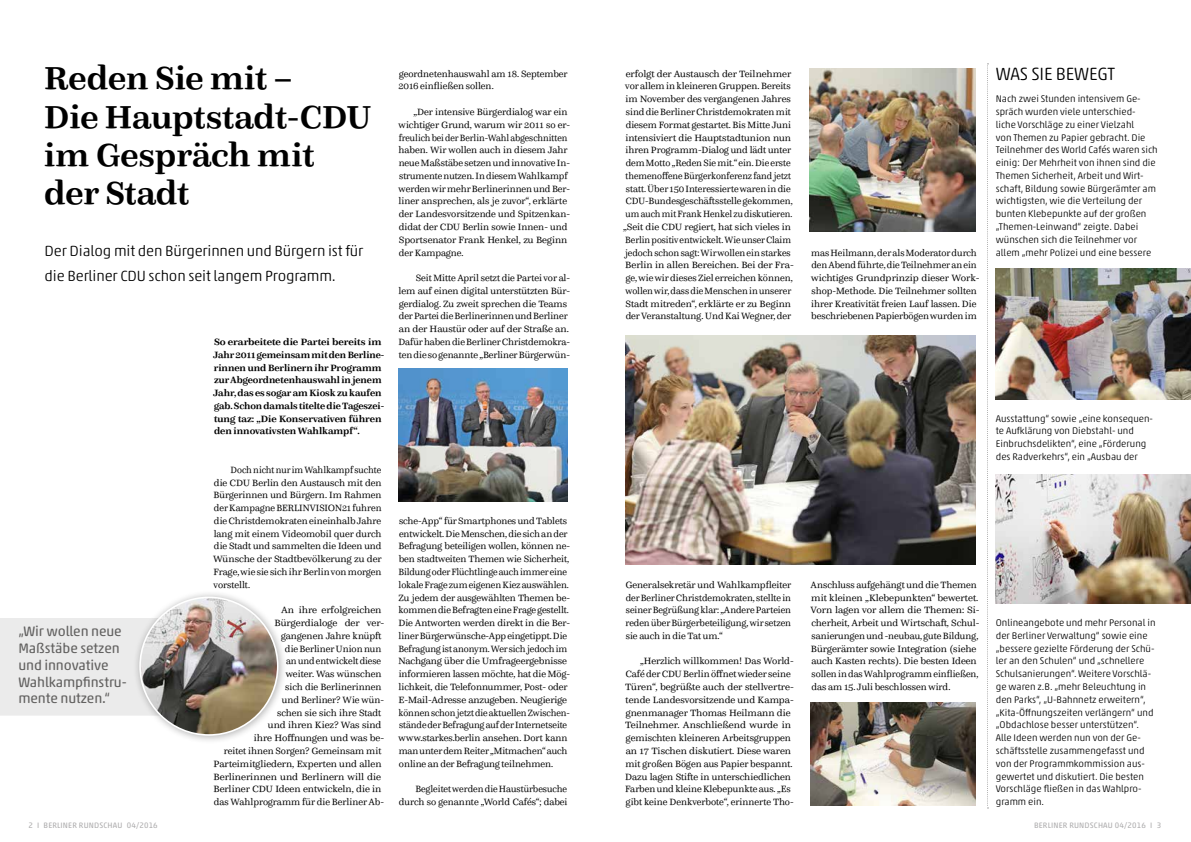
<style>
.page{position:relative;width:1191px;height:842px;background:#fff}
.page>*{position:absolute;margin:0;border:0;box-sizing:border-box;transform-origin:0 0}
.t1{font:500 34px/38.3px "Quixo Pro";color:#000}
.t2{font:300 18px "Akko Rounded Pro";letter-spacing:-.01em;color:#000}
.t3{font:300 15px/25.6px "Akko Rounded Pro";letter-spacing:-.01em;color:#000}
.t4{font:14px/16.8px "Akko Rounded Pro";letter-spacing:-.01em;color:#626160}
.t5{font:300 9.8px/12.8px "Quixo Pro";letter-spacing:-.005em;color:#000}
.t6{font:300 9.8px/12.8px "Akko Rounded Pro";color:#000}
.t7{font:300 9.8px/12.8px "Quixo Pro";letter-spacing:-.005em;color:#000;scale:1.04 1}
.t8{font:300 9.8px/12.8px "Quixo Pro";letter-spacing:-.005em;color:#000;text-align:justify;scale:.95 1}
.t9{font:500 9.8px/12.8px "Quixo Pro";letter-spacing:-.005em;color:#000;scale:1.04 1}
.t10{font:300 9.8px "Quixo Pro";letter-spacing:-.005em;color:#000;scale:1.05 1}
.t11{font:8px "Akko Rounded Pro";letter-spacing:.02em;color:#aeadae}
</style>
<div class="page">
<svg style="left:987px;top:63px;width:1px;height:745px"></svg>
<div style="left:0;top:618px;width:133px;height:98px;background:#ebebeb"></div>
<div style="left:133px;top:590px;width:154px;height:154px;background:#000;opacity:.3"></div>
<img style="left:140px;top:597px;width:138px;height:138px;border-radius:69px">
<img style="left:625px;top:335px;width:351px;height:230px">
<img style="left:399px;top:369px;width:168px;height:133px">
<img style="left:809px;top:69px;width:167px;height:162px">
<img style="left:995px;top:268px;width:196px;height:131px">
<img style="left:995px;top:474px;width:196px;height:129px">
<img style="left:810px;top:703px;width:166px;height:102px">
<h1 class="t1" style="left:44px;top:58px;width:329px">Reden Sie mit –<br>Die Hauptstadt-CDU im Gespräch mit der Stadt</h1>
<h3 class="t3" style="left:45px;top:237px;width:320px">Der Dialog mit den Bürgerinnen und Bürgern ist für die Berliner CDU schon seit langem Programm.</h3>
<h3 class="t4" style="left:18px;top:623px;width:110px">„Wir wollen neue<br>Maßstäbe setzen und innovative<br>Wahlkampfinstru&shy;mente nutzen.“</h3>
<p class="t9" style="left:213px;top:335px;width:166px">So erarbeitete die Partei bereits im Jahr 2011 gemeinsam mit den Berline&shy;rinnen und Berlinern ihr Programm zur Abgeordnetenhauswahl in jenem Jahr, das es sogar am Kiosk zu kaufen gab. Schon damals titelte die Tageszei&shy;tung taz: „Die Konservativen führen den innovativsten Wahlkampf“.</p>
<p class="t8" style="left:213px;top:463px;width:179px;text-indent:17px">Doch nicht nur im Wahlkampf suchte die CDU Berlin den Austausch mit den Bürgerinnen und Bürgern. Im Rahmen der Kampagne BERLINVISION21 fuhren die Christdemokraten eineinhalb Jahre lang mit einem Videomobil quer durch die Stadt und sammelten die Ideen und Wünsche der Stadtbevölkerung zu der Frage, wie sie sich ihr Berlin von morgen vorstellt.</p>
<p class="t10" style="left:281px;top:604px;width:97px">An ihre erfolgreichen</p>
<p class="t10" style="left:274px;top:616px;width:106px">Bürgerdialoge der ver-</p>
<p class="t5" style="left:281px;top:629px;width:102px">gangenen Jahre knüpft</p>
<p class="t5" style="left:285px;top:642px;width:98px">die Berliner Union nun</p>
<p class="t5" style="left:286px;top:655px;width:97px">an und entwickelt diese</p>
<p class="t5" style="left:286px;top:667px;width:97px">weiter. Was wünschen</p>
<p class="t5" style="left:285px;top:680px;width:98px">sich die Berlinerinnen</p>
<p class="t5" style="left:282px;top:693px;width:104px">und Berliner? Wie wün-</p>
<p class="t5" style="left:277px;top:706px;width:106px">schen sie sich ihre Stadt</p>
<p class="t5" style="left:268px;top:718px;width:115px">und ihren Kiez? Was sind</p>
<p class="t7" style="left:254px;top:731px;width:127px">ihre Hoffnungen und was be-</p>
<p class="t5" style="left:224px;top:744px;width:159px">reitet ihnen Sorgen? Gemeinsam mit</p>
<p class="t5" style="left:213px;top:757px;width:170px">Parteimitgliedern, Experten und allen</p>
<p class="t10" style="left:213px;top:770px;width:161px">Berlinerinnen und Berlinern will die</p>
<p class="t7" style="left:213px;top:782px;width:163px">Berliner CDU Ideen entwickeln, die in</p>
<p class="t5" style="left:214px;top:795px;width:172px">das Wahlprogramm für die Berliner Ab-</p>
<p class="t5" style="left:398px;top:67px;width:171px">geordnetenhauswahl am 18. September<br>2016 einfließen sollen.</p>
<p class="t5" style="left:398px;top:105px;width:173px;text-indent:15px">„Der intensive Bürgerdialog war ein wichtiger Grund, warum wir 2011 so er&shy;freulich bei der Berlin-Wahl abgeschnitten haben. Wir wollen auch in diesem Jahr neue Maßstäbe setzen und innovative In&shy;strumente nutzen. In diesem Wahlkampf werden wir mehr Berlinerinnen und Ber&shy;liner ansprechen, als je zuvor“, erklärte der Landesvorsitzende und Spitzenkan&shy;didat der CDU Berlin sowie Innen- und Sportsenator Frank Henkel, zu Beginn der Kampagne.</p>
<p class="t5" style="left:398px;top:271px;width:173px;text-indent:17px">Seit Mitte April setzt die Partei vor al&shy;lem auf einen digital unterstützten Bür&shy;gerdialog. Zu zweit sprechen die Teams der Partei die Berlinerinnen und Berliner an der Haustür oder auf der Straße an.<br>Dafür haben die Berliner Christdemokra&shy;ten die so genannte „Berliner Bürgerwün-</p>
<p class="t5" style="left:398px;top:514px;width:173px">sche-App“ für Smartphones und Tablets entwickelt. Die Menschen, die sich an der Befragung beteiligen wollen, können ne&shy;ben stadtweiten Themen wie Sicherheit, Bildung oder Flüchtlinge auch immer eine lokale Frage zum eigenen Kiez auswählen.<br>Zu jedem der ausgewählten Themen be&shy;kommen die Befragten eine Frage gestellt.<br>Die Antworten werden direkt in die Ber&shy;liner Bürgerwünsche-App eingetippt. Die Befragung ist anonym. Wer sich jedoch im Nachgang über die Umfrageergebnisse informieren lassen möchte, hat die Mög&shy;lichkeit, die Telefonnummer, Post- oder E-Mail-Adresse anzugeben. Neugierige können schon jetzt die aktuellen Zwischen&shy;stände der Befragung auf der Internetseite www.starkes.berlin ansehen. Dort kann man unter dem Reiter „Mitmachen“ auch online an der Befragung teilnehmen.</p>
<p class="t5" style="left:399px;top:782px;width:170px;text-align:right">Begleitet werden die Haustürbesuche durch so genannte „World Cafés“; dabei</p>
<p class="t7" style="left:623px;top:67px;width:166px">erfolgt der Austausch der Teilnehmer vor allem in kleineren Gruppen. Bereits im November des vergangenen Jahres sind die Berliner Christdemokraten mit diesem Format gestartet. Bis Mitte Juni intensiviert die Hauptstadtunion nun ihren Programm-Dialog und lädt unter dem Motto „Reden Sie mit.“ ein. Die erste themenoffene Bürgerkonferenz fand jetzt statt. Über 150 Interessierte waren in die CDU-Bundesgeschäftsstelle gekommen, um auch mit Frank Henkel zu diskutieren. „Seit die CDU regiert, hat sich vieles in Berlin positiv entwickelt. Wie unser Claim jedoch schon sagt: Wir wollen ein starkes Berlin in allen Bereichen. Bei der Fra&shy;ge, wie wir dieses Ziel erreichen können, wollen wir, dass die Menschen in unserer Stadt mitreden“, erklärte er zu Beginn der Veranstaltung. Und Kai Wegner, der</p>
<p class="t5" style="left:811px;top:246px;width:170px">mas Heilmann, der als Moderator durch den Abend führte, die Teilnehmer an ein wichtiges Grundprinzip dieser Work&shy;shop-Methode. Die Teilnehmer sollten ihrer Kreativität freien Lauf lassen. Die beschriebenen Papierbögen wurden im</p>
<h2 class="t2" style="left:995px;top:63px;width:121px">WAS SIE BEWEGT</h2>
<p class="t6" style="left:995px;top:92px;width:163px">Nach zwei Stunden intensivem Ge&shy;spräch wurden viele unterschied&shy;liche Vorschläge zu einer Vielzahl<br>von Themen zu Papier gebracht. Die Teilnehmer des World Cafés waren sich einig: Der Mehrheit von ihnen sind die Themen Sicherheit, Arbeit und Wirt&shy;schaft, Bildung sowie Bürgerämter am wichtigsten, wie die Verteilung der bunten Klebepunkte auf der großen „Themen-Leinwand“ zeigte. Dabei wünschen sich die Teilnehmer vor allem „mehr Polizei und eine bessere</p>
<p class="t6" style="left:995px;top:412px;width:159px">Ausstattung“ sowie „eine konsequen&shy;te Aufklärung von Diebstahl- und Einbruchsdelikten“, eine „Förderung des Radverkehrs“, ein „Ausbau der</p>
<p class="t5" style="left:625px;top:578px;width:167px;text-align:justify">Generalsekretär und Wahlkampfleiter der Berliner Christdemokraten, stellte in seiner Begrüßung klar: „Andere Parteien reden über Bürgerbeteiligung, wir setzen sie auch in die Tat um.“</p>
<p class="t5" style="left:625px;top:655px;width:170px;text-indent:15px">„Herzlich willkommen! Das World-Café der CDU Berlin öffnet wieder seine Türen“, begrüßte auch der stellvertre&shy;tende Landesvorsitzende und Kampa&shy;gnenmanager Thomas Heilmann die Teilnehmer. Anschließend wurde in gemischten kleineren Arbeitsgruppen an 17 Tischen diskutiert. Diese waren mit großen Bögen aus Papier bespannt.<br>Dazu lagen Stifte in unterschiedlichen Farben und kleine Klebepunkte aus. „Es gibt keine Denkverbote“, erinnerte Tho-</p>
<p class="t5" style="left:810px;top:578px;width:170px">Anschluss aufgehängt und die Themen mit kleinen „Klebepunkten“ bewertet.<br>Vorn lagen vor allem die Themen: Si&shy;cherheit, Arbeit und Wirtschaft, Schul&shy;sanierungen und -neubau, gute Bildung, Bürgerämter sowie Integration (siehe auch Kasten rechts). Die besten Ideen sollen in das Wahlprogramm einfließen, das am 15. Juli beschlossen wird.</p>
<p class="t6" style="left:995px;top:616px;width:161px">Onlineangebote und mehr Personal in der Berliner Verwaltung“ sowie eine „bessere gezielte Förderung der Schü&shy;ler an den Schulen“ und „schnellere Schulsanierungen“. Weitere Vorschlä&shy;ge waren z.B. „mehr Beleuchtung in den Parks“, „U-Bahnnetz erweitern“, „Kita-Öffnungszeiten verlängern“ und „Obdachlose besser unterstützen“.<br>Alle Ideen werden nun von der Ge&shy;schäftsstelle zusammengefasst und von der Programmkommission aus&shy;gewertet und diskutiert. Die besten Vorschläge fließen in das Wahlpro&shy;gramm ein.</p>
<p class="t11" style="left:28px;top:820px;width:131px">2 I BERLINER RUNDSCHAU 04/2016</p>
<p class="t11" style="left:1034px;top:820px;width:129px">BERLINER RUNDSCHAU 04/2016 I 3</p>
</div>
